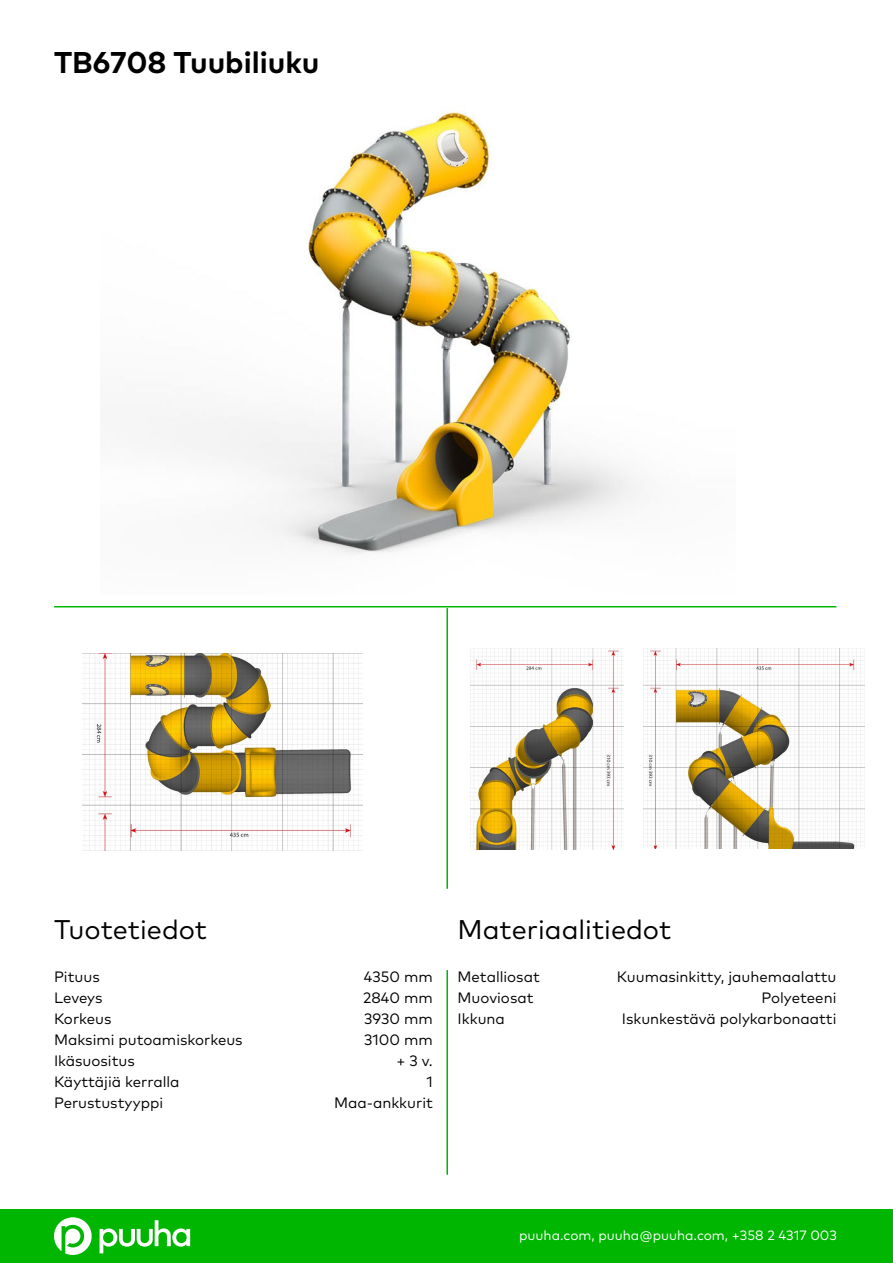
<style>
.page{position:relative;width:893px;height:1263px;background:#fff}
.page>*{position:absolute;margin:0;border:0;box-sizing:border-box;transform-origin:0 0}
.t1{font:700 30px "Mark Pro";color:#000}
.t2{font:27px "Mark Pro";color:#000}
.t3{font:15px/21px "Mark Pro";color:#000;text-align:right}
.t4{font:13.5px "Mark Pro";color:#fff}
</style>
<div class="page">
<div style="left:0;top:1209px;width:893px;height:54px;background:#00b600"></div>
<hr style="left:446px;top:970px;width:2px;height:205px;background:#00b600">
<hr style="left:446px;top:608px;width:2px;height:281px;background:#00b600">
<hr style="left:54px;top:606px;width:782px;height:1px;background:#00b600">
<svg style="left:54px;top:1217px;width:38px;height:38px"></svg>
<svg style="left:100px;top:1220px;width:90px;height:33px"></svg>
<img style="left:146px;top:112px;width:497px;height:442px">
<img style="left:83px;top:653px;width:280px;height:198px">
<img style="left:643px;top:649px;width:221px;height:199px">
<img style="left:471px;top:649px;width:152px;height:200px">
<h1 class="t1" style="left:54px;top:39px;width:267px">TB6708 Tuubiliuku</h1>
<h2 class="t2" style="left:54px;top:909px;width:155px">Tuotetiedot</h2>
<h2 class="t2" style="left:458px;top:909px;width:215px">Materiaalitiedot</h2>
<p class="t3" style="left:617px;top:965px;width:221px">Kuumasinkitty, jauhemaalattu<br>Polyeteeni<br>Iskunkestävä polykarbonaatti</p>
<p class="t3" style="left:458px;top:965px;width:84px;text-align:left">Metalliosat<br>Muoviosat<br>Ikkuna</p>
<p class="t3" style="left:54px;top:965px;width:190px;text-align:left">Pituus<br>Leveys<br>Korkeus<br>Maksimi putoamiskorkeus<br>Ikäsuositus<br>Käyttäjiä kerralla<br>Perustustyyppi</p>
<p class="t3" style="left:334px;top:965px;width:100px">4350 mm<br>2840 mm<br>3930 mm<br>3100 mm<br>+ 3 v.<br>1<br>Maa-ankkurit</p>
<p class="t4" style="left:519px;top:1225px;width:319px">puuha.com, puuha@puuha.com, +358 2 4317 003</p>
</div>
